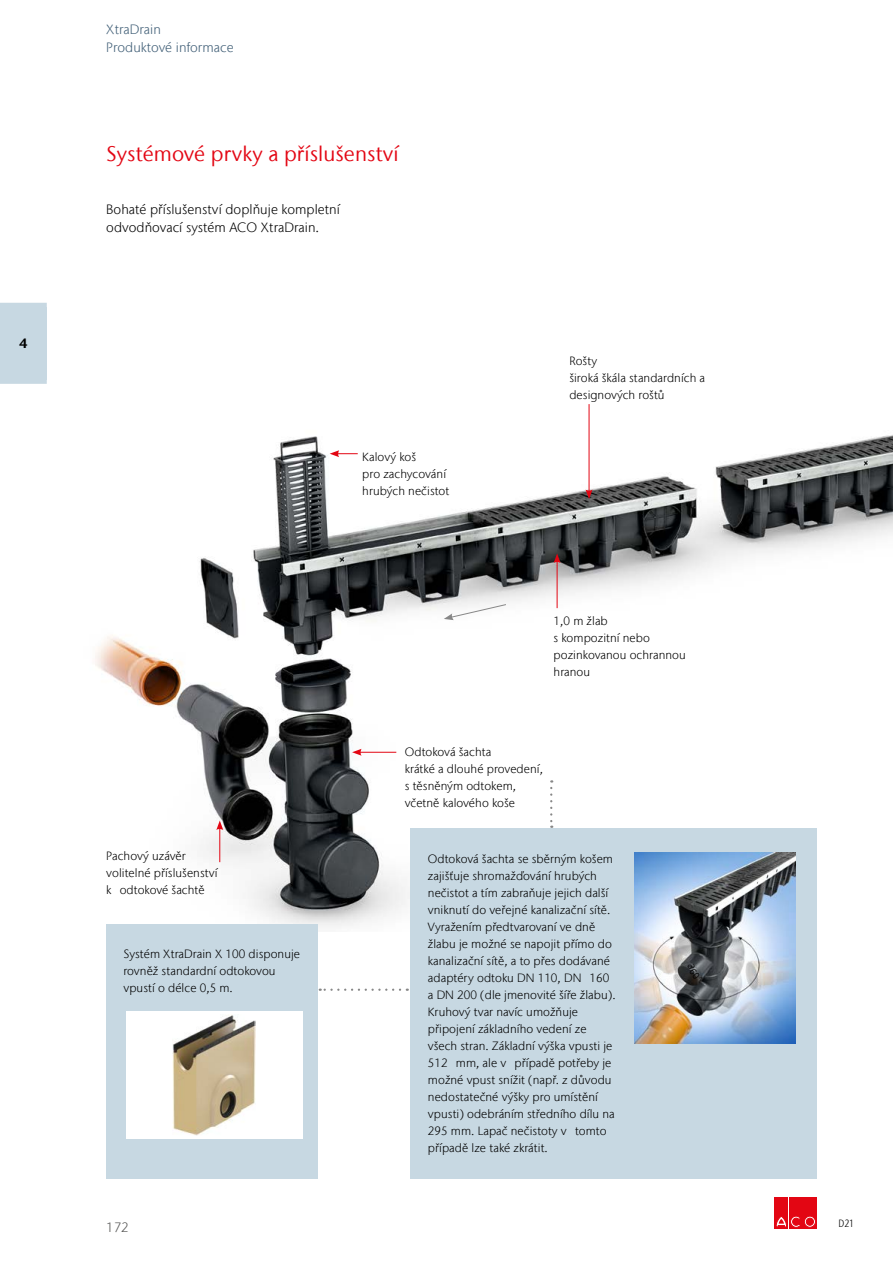
<style>
.page{position:relative;width:893px;height:1263px;background:#fff}
.page>*{position:absolute;margin:0;border:0;box-sizing:border-box;transform-origin:0 0}
.t1{font:21px "Stone Sans IIITC Com";letter-spacing:.005em;color:#e30613}
.t2{font:300 13.5px/17.9px "Stone Sans IIITC Com";letter-spacing:.005em;color:#000}
.t3{font:300 13.5px/17.9px "Stone Sans IIITC Com";letter-spacing:.005em;color:#415f77}
.t4{font:300 13.5px "Stone Sans IIITC Com";color:#575756}
.t5{font:700 13.5px "Stone Sans IIITC Com";color:#000}
.t6{font:300 12px/17px "Stone Sans IIITC Com";letter-spacing:.005em;color:#000}
.t7{font:300 condensed 10.5px "Stone Sans IIITC Com";color:#000}
</style>
<div class="page">
<img style="left:95px;top:404px;width:798px;height:527px">
<hr style="left:359px;top:752px;width:37px;height:1px;background:#e30613">
<svg style="left:352px;top:749px;width:10px;height:7px"></svg>
<hr style="left:557px;top:561px;width:1px;height:47px;background:#e30613">
<svg style="left:554px;top:553px;width:7px;height:10px"></svg>
<hr style="left:589px;top:404px;width:1px;height:88px;background:#e30613">
<svg style="left:586px;top:489px;width:6px;height:10px"></svg>
<svg style="left:330px;top:450px;width:28px;height:7px"></svg>
<hr style="left:219px;top:828px;width:1px;height:34px;background:#e30613">
<svg style="left:216px;top:820px;width:7px;height:10px"></svg>
<svg style="left:444px;top:604px;width:63px;height:16px"></svg>
<div style="left:410px;top:828px;width:406px;height:351px;background:#c7d8e2"></div>
<img style="left:634px;top:853px;width:162px;height:190px">
<svg style="left:550px;top:788px;width:2px;height:40px"></svg>
<div style="left:106px;top:924px;width:212px;height:255px;background:#c7d8e2"></div>
<div style="left:126px;top:1011px;width:176px;height:127px;background:#fff"></div>
<img style="left:172px;top:1015px;width:83px;height:120px">
<svg style="left:320px;top:988px;width:80px;height:3px"></svg>
<div style="left:775px;top:1197px;width:13px;height:31px;background:#e30613"></div>
<div style="left:789px;top:1197px;width:13px;height:31px;background:#e30613"></div>
<svg style="left:776px;top:1216px;width:24px;height:11px"></svg>
<div style="left:803px;top:1197px;width:13px;height:31px;background:#e30613"></div>
<svg style="left:804px;top:1216px;width:11px;height:11px"></svg>
<div style="left:804px;top:1216px;width:12px;height:11px;border:1px solid #e30613;border-radius:50%"></div>
<div style="left:806px;top:1218px;width:7px;height:7px;background:#e30613;border-radius:50%"></div>
<div style="left:806px;top:1218px;width:7px;height:7px;border:1px solid #e30613;border-radius:50%"></div>
<div style="left:0;top:307px;width:47px;height:73px;background:#c7d8e2"></div>
<div style="left:0;top:303px;width:47px;height:8px;background:#c7d8e2"></div>
<div style="left:0;top:375px;width:47px;height:9px;background:#c7d8e2"></div>
<svg style="left:688px;top:963px;width:15px;height:17px"></svg>
<p class="t5" style="left:19px;top:335px;width:10px">4</p>
<p class="t3" style="left:106px;top:20px;width:129px">XtraDrain<br>Produktové informace</p>
<h1 class="t1" style="left:106px;top:140px;width:294px">Systémové prvky a příslušenství</h1>
<p class="t2" style="left:106px;top:201px;width:235px">Bohaté příslušenství doplňuje kompletní odvodňovací systém ACO XtraDrain.</p>
<p class="t6" style="left:362px;top:448px;width:89px">Kalový koš<br>pro zachycování hrubých nečistot</p>
<p class="t6" style="left:569px;top:352px;width:137px">Rošty<br>široká škála standardních a designových roštů</p>
<p class="t6" style="left:554px;top:612px;width:134px">1,0 m žlab<br>s kompozitní nebo pozinkovanou ochrannou hranou</p>
<p class="t6" style="left:405px;top:744px;width:140px">Odtoková šachta<br>krátké a dlouhé provedení, s těsněným odtokem, včetně kalového koše</p>
<p class="t6" style="left:106px;top:847px;width:113px">Pachový uzávěr volitelné příslušenství k odtokové šachtě</p>
<p class="t6" style="left:123px;top:945px;width:178px">Systém XtraDrain X 100 disponuje rovněž standardní odtokovou vpustí o délce 0,5 m.</p>
<p class="t4" style="left:106px;top:1219px;width:24px">172</p>
<p class="t6" style="left:428px;top:850px;width:189px">Odtoková šachta se sběrným košem zajišťuje shromažďování hrubých nečistot a tím zabraňuje jejich další vniknutí do veřejné kanalizační sítě.<br>Vyražením předtvarovaní ve dně žlabu je možné se napojit přímo do kanalizační sítě, a to přes dodávané adaptéry odtoku DN 110, DN 160 a DN 200 (dle jmenovité šíře žlabu).<br>Kruhový tvar navíc umožňuje připojení základního vedení ze všech stran. Základní výška vpusti je 512 mm, ale v případě potřeby je možné vpust snížit (např. z důvodu nedostatečné výšky pro umístění vpusti) odebráním středního dílu na 295 mm. Lapač nečistoty v tomto případě lze také zkrátit.</p>
<p class="t7" style="left:838px;top:1217px;width:17px">D21</p>
</div>
